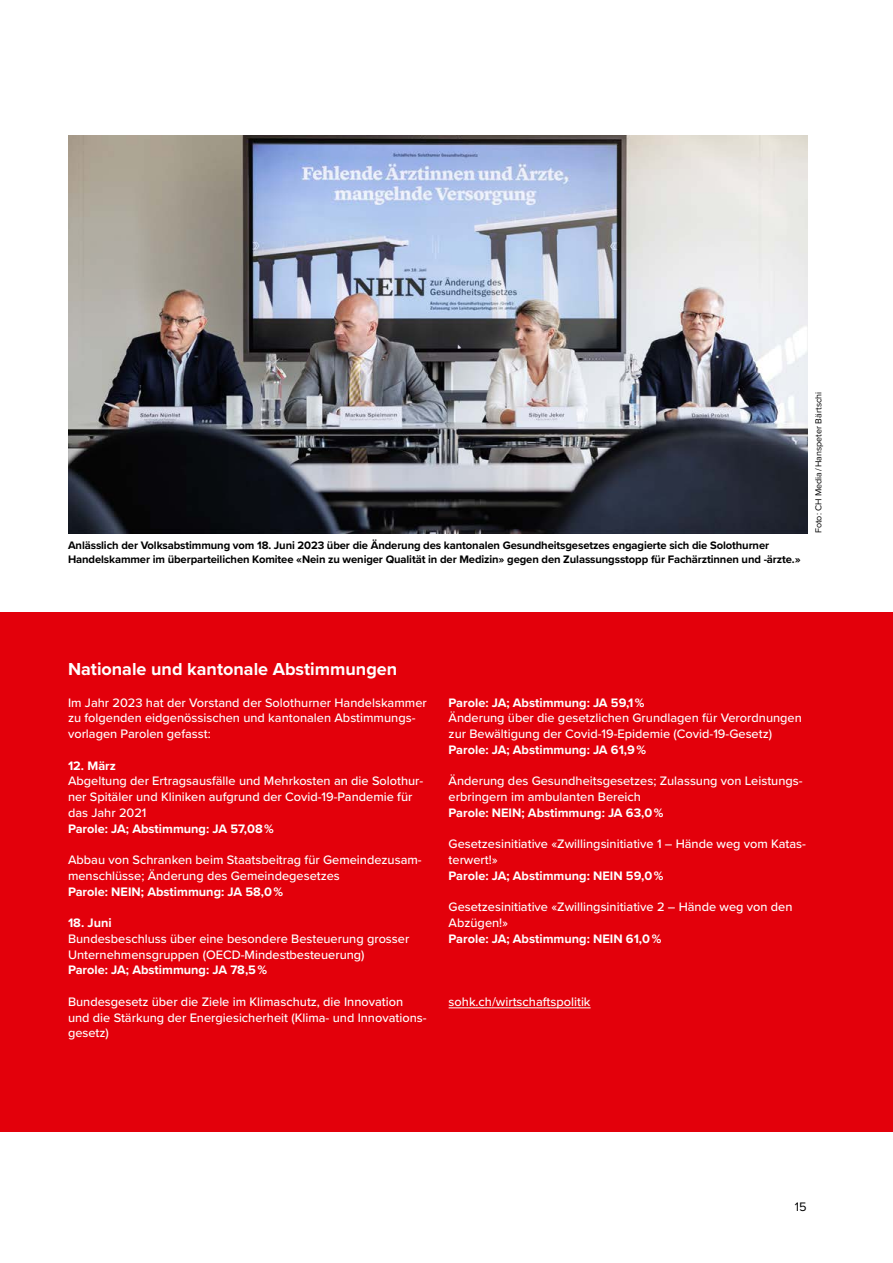
<style>
.page{position:relative;width:893px;height:1263px;background:#fff}
.page>*{position:absolute;margin:0;border:0;box-sizing:border-box;transform-origin:0 0}
.Titel{font:700 18px "Proxima Nova";color:#fff}
.GT_Weiss{font:500 12.75px/15.8px "Proxima Nova";color:#fff}
.Datum_Agenda{font:700 12.75px "Proxima Nova";color:#fff}
.GT_Weiss-2{font:700 12.75px "Proxima Nova";color:#fff}
.t1{font:12.75px "Proxima Nova";color:#000}
.Bildunterschrift{font:700 11.25px/14.2px "Proxima Nova";letter-spacing:-.01em;color:#000}
.Bildunterschrift-2{font:9px "Proxima Nova";color:#000}
</style>
<div class="page">
<img style="left:68px;top:135px;width:740px;height:398px">
<div style="left:0;top:612px;width:893px;height:520px;background:#e3000b"></div>
<hr style="left:449px;top:1007px;width:142px;height:1px;background:#fff">
<p class="Bildunterschrift" style="left:68px;top:538px;width:734px">Anlässlich der Volksabstimmung vom 18. Juni 2023 über die Änderung des kantonalen Gesundheitsgesetzes engagierte sich die Solothurner<br>Handelskammer im überparteilichen Komitee «Nein zu weniger Qualität in der Medizin» gegen den Zulassungsstopp für Fachärztinnen und -ärzte.»</p>
<p class="Bildunterschrift-2" style="left:812px;top:533px;width:143px;rotate:-90deg">Foto: CH Media / Hanspeter Bärtschi</p>
<p class="Titel" style="left:68px;top:656px;width:331px">Nationale und kantonale Abstimmungen</p>
<p class="GT_Weiss" style="left:68px;top:694px;width:360px">Im Jahr 2023 hat der Vorstand der Solothurner Handelskammer zu folgenden eidgenössischen und kantonalen Abstimmungs&shy;vorlagen Parolen gefasst:</p>
<p class="Datum_Agenda" style="left:68px;top:756px;width:49px">12. März</p>
<p class="GT_Weiss" style="left:68px;top:773px;width:357px">Abgeltung der Ertragsausfälle und Mehrkosten an die Solothur&shy;ner Spitäler und Kliniken aufgrund der Covid-19-Pandemie für das Jahr 2021</p>
<p class="Datum_Agenda" style="left:68px;top:819px;width:207px">Parole: JA; Abstimmung: JA 57,08 %</p>
<p class="GT_Weiss" style="left:68px;top:851px;width:355px">Abbau von Schranken beim Staatsbeitrag für Gemeindezusam&shy;menschlüsse; Änderung des Gemeindegesetzes</p>
<p class="Datum_Agenda" style="left:68px;top:882px;width:217px">Parole: NEIN; Abstimmung: JA 58,0 %</p>
<p class="Datum_Agenda" style="left:68px;top:913px;width:45px">18. Juni</p>
<p class="GT_Weiss" style="left:68px;top:930px;width:343px">Bundesbeschluss über eine besondere Besteuerung grosser<br>Unternehmensgruppen (OECD-Mindestbesteuerung)</p>
<p class="GT_Weiss-2" style="left:68px;top:961px;width:201px">Parole: JA; Abstimmung: JA 78,5 %</p>
<p class="GT_Weiss" style="left:68px;top:993px;width:360px">Bundesgesetz über die Ziele im Klimaschutz, die Innovation und die Stärkung der Energiesicherheit (Klima- und Innovations&shy;gesetz)</p>
<p class="GT_Weiss-2" style="left:449px;top:693px;width:198px">Parole: JA; Abstimmung: JA 59,1 %</p>
<p class="GT_Weiss" style="left:449px;top:710px;width:355px">Änderung über die gesetzlichen Grundlagen für Verordnungen zur Bewältigung der Covid-19-Epidemie (Covid-19-Gesetz)</p>
<p class="Datum_Agenda" style="left:449px;top:740px;width:199px">Parole: JA; Abstimmung: JA 61,9 %</p>
<p class="GT_Weiss" style="left:449px;top:773px;width:355px">Änderung des Gesundheitsgesetzes; Zulassung von Leistungs&shy;erbringern im ambulanten Bereich</p>
<p class="Datum_Agenda" style="left:449px;top:803px;width:216px">Parole: NEIN; Abstimmung: JA 63,0 %</p>
<p class="GT_Weiss" style="left:449px;top:836px;width:359px">Gesetzesinitiative «Zwillingsinitiative 1 – Hände weg vom Katas&shy;terwert!»</p>
<p class="Datum_Agenda" style="left:449px;top:866px;width:216px">Parole: JA; Abstimmung: NEIN 59,0 %</p>
<p class="GT_Weiss" style="left:449px;top:899px;width:345px">Gesetzesinitiative «Zwillingsinitiative 2 – Hände weg von den<br>Abzügen!»</p>
<p class="Datum_Agenda" style="left:449px;top:929px;width:214px">Parole: JA; Abstimmung: NEIN 61,0 %</p>
<p class="GT_Weiss" style="left:449px;top:993px;width:143px">sohk.ch/wirtschaftspolitik</p>
<p class="t1" style="left:795px;top:1197px;width:13px">15</p>
</div>
